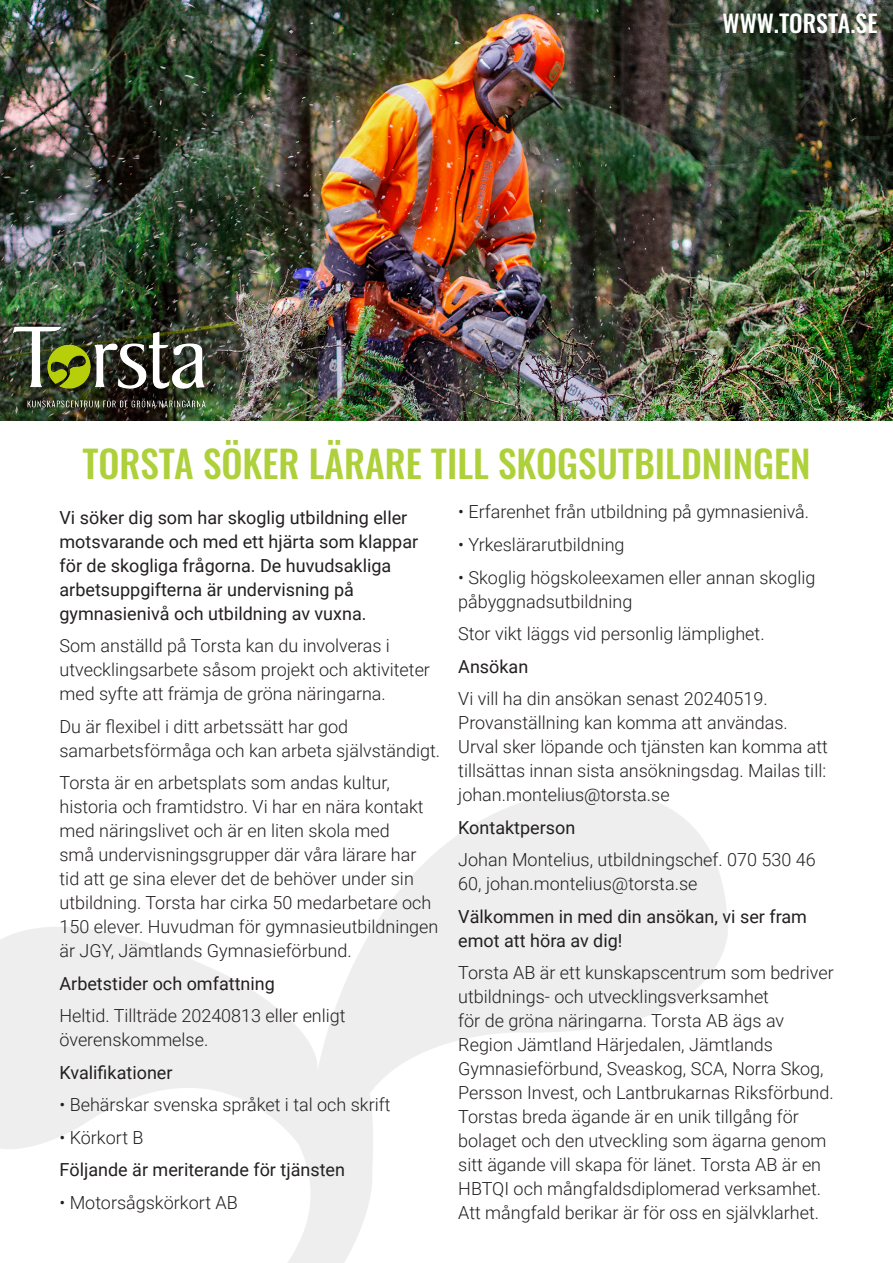
<style>
.page{position:relative;width:893px;height:1263px;background:#fff}
.page>*{position:absolute;margin:0;border:0;box-sizing:border-box;transform-origin:0 0}
.t1{font:500 37.5px "Oswald";color:#aed03a}
.t2{font:500 24px "Oswald";color:#fff}
.t3{font:300 18px/24px "Roboto";color:#231f20}
.t4{font:18px/24px "Roboto";color:#231f20}
</style>
<div class="page">
<img style="left:0;top:0;width:893px;height:421px">
<img style="left:12px;top:327px;width:193px;height:82px">
<p class="t2" style="left:723px;top:11px;width:157px">WWW.TORSTA.SE</p>
<p class="t1" style="left:82px;top:444px;width:730px">TORSTA SÖKER LÄRARE TILL SKOGSUTBILDNINGEN</p>
<p class="t4" style="left:60px;top:505px;width:360px">Vi söker dig som har skoglig utbildning eller motsvarande och med ett hjärta som klappar för de skogliga frågorna. De huvudsakliga arbetsuppgifterna är undervisning på gymnasienivå och utbildning av vuxna.</p>
<p class="t3" style="left:60px;top:633px;width:372px">Som anställd på Torsta kan du involveras i utvecklingsarbete såsom projekt och aktiviteter med syfte att främja de gröna näringarna.</p>
<p class="t3" style="left:60px;top:714px;width:382px">Du är flexibel i ditt arbetssätt har god samarbetsförmåga och kan arbeta självständigt.</p>
<p class="t3" style="left:60px;top:770px;width:380px">Torsta är en arbetsplats som andas kultur, historia och framtidstro. Vi har en nära kontakt med näringslivet och är en liten skola med<br>små undervisningsgrupper där våra lärare har tid att ge sina elever det de behöver under sin utbildning. Torsta har cirka 50 medarbetare och 150 elever. Huvudman för gymnasieutbildningen är JGY, Jämtlands Gymnasieförbund.</p>
<p class="t4" style="left:60px;top:971px;width:217px">Arbetstider och omfattning</p>
<p class="t3" style="left:60px;top:1003px;width:288px">Heltid. Tillträde 20240813 eller enligt överenskommelse.</p>
<p class="t4" style="left:60px;top:1060px;width:115px">Kvalifikationer</p>
<p class="t3" style="left:60px;top:1092px;width:333px">• Behärskar svenska språket i tal och skrift</p>
<p class="t3" style="left:60px;top:1125px;width:86px">• Körkort B</p>
<p class="t4" style="left:60px;top:1157px;width:287px">Följande är meriterande för tjänsten</p>
<p class="t3" style="left:60px;top:1190px;width:180px">• Motorsågskörkort AB</p>
<p class="t3" style="left:458px;top:499px;width:352px">• Erfarenhet från utbildning på gymnasienivå.</p>
<p class="t3" style="left:458px;top:532px;width:168px">• Yrkeslärarutbildning</p>
<p class="t3" style="left:458px;top:564px;width:359px">• Skoglig högskoleexamen eller annan skoglig påbyggnadsutbildning</p>
<p class="t3" style="left:458px;top:621px;width:308px">Stor vikt läggs vid personlig lämplighet.</p>
<p class="t4" style="left:458px;top:653px;width:72px">Ansökan</p>
<p class="t3" style="left:458px;top:686px;width:371px">Vi vill ha din ansökan senast 20240519.<br>Provanställning kan komma att användas.<br>Urval sker löpande och tjänsten kan komma att tillsättas innan sista ansökningsdag. Mailas till: johan.montelius@torsta.se</p>
<p class="t4" style="left:458px;top:814px;width:119px">Kontaktperson</p>
<p class="t3" style="left:458px;top:847px;width:359px">Johan Montelius, utbildningschef. 070 530 46<br>60, johan.montelius@torsta.se</p>
<p class="t4" style="left:458px;top:903px;width:350px">Välkommen in med din ansökan, vi ser fram emot att höra av dig!</p>
<p class="t3" style="left:458px;top:960px;width:377px">Torsta AB är ett kunskapscentrum som bedriver utbildnings- och utvecklingsverksamhet<br>för de gröna näringarna. Torsta AB ägs av Region Jämtland Härjedalen, Jämtlands Gymnasieförbund, Sveaskog, SCA, Norra Skog, Persson Invest, och Lantbrukarnas Riksförbund.<br>Torstas breda ägande är en unik tillgång för bolaget och den utveckling som ägarna genom sitt ägande vill skapa för länet. Torsta AB är en HBTQI och mångfaldsdiplomerad verksamhet.<br>Att mångfald berikar är för oss en självklarhet.</p>
</div>
